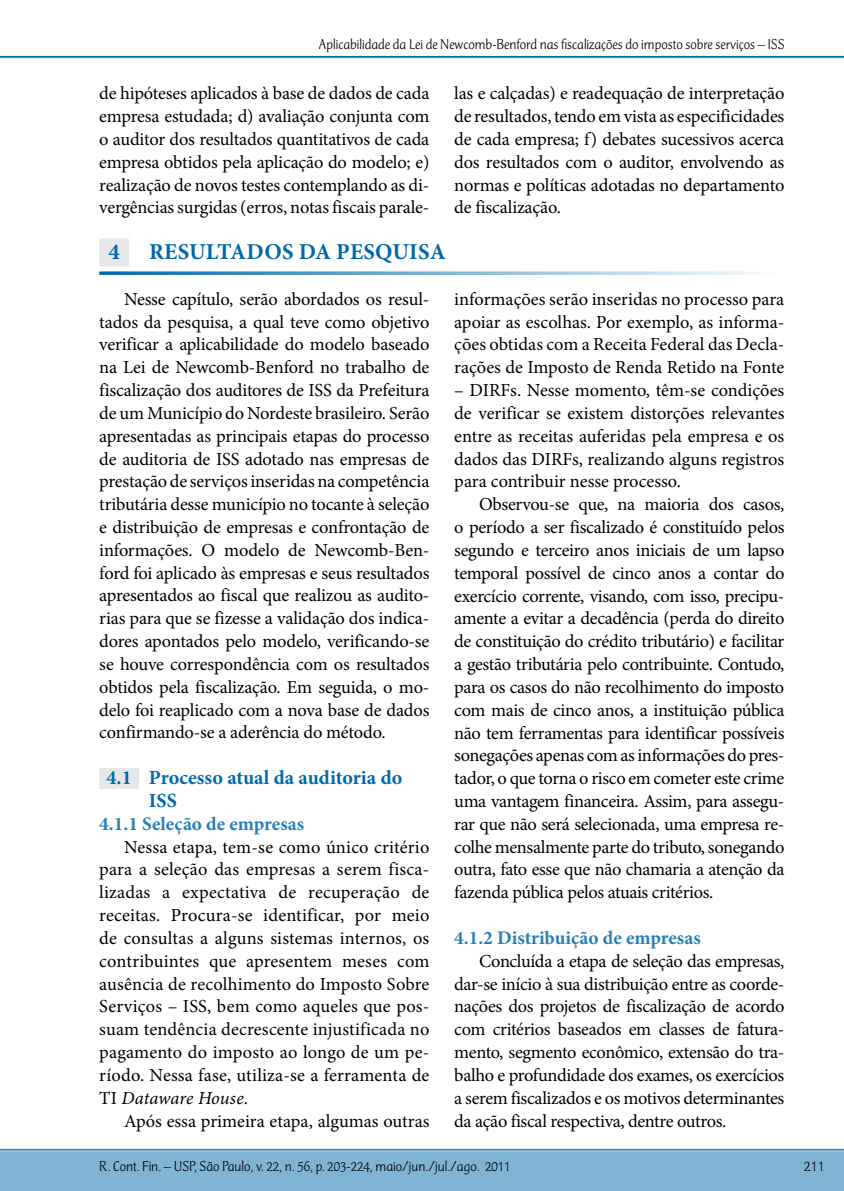
<style>
.page{position:relative;width:844px;height:1191px;background:#fff}
.page>*{position:absolute;margin:0;border:0;box-sizing:border-box;transform-origin:0 0}
.t1{font:700 22.75px "Minion Pro";color:#0069aa}
.t2{font:700 20.12px/22.8px "Minion Pro";color:#0069aa}
.t3{font:700 19.25px "Minion Pro";color:#267fb7}
.t4{font:18.38px/22.8px "Minion Pro";letter-spacing:-.01em;color:#000;text-align:justify}
.t5{font:300 15.75px "CT Mercurius Std";color:#000}
.t6{font:300 14.88px "CT Mercurius Std";color:#000}
.s1{font-style:italic}
</style>
<div class="page">
<div style="left:0;top:1151px;width:843px;height:40px;background:#80b4d5"></div>
<hr style="left:0;top:1149px;width:843px;height:2px;background:#e6e7e8">
<hr style="left:0;top:1148px;width:843px;height:2px;background:#3387bb">
<hr style="left:0;top:57px;width:843px;height:2px;background:#e6e7e8">
<hr style="left:0;top:56px;width:843px;height:2px;background:#0069aa">
<div style="left:99px;top:768px;width:40px;height:21px;background:#e6e7e8"></div>
<div style="left:99px;top:238px;width:30px;height:28px;background:#e6e7e8"></div>
<svg style="left:99px;top:271px;width:662px;height:4px;background:#8abad7"></svg>
<p class="t6" style="left:319px;top:37px;width:467px">Aplicabilidade da Lei de Newcomb-Benford nas fiscalizações do imposto sobre serviços – ISS</p>
<p class="t4" style="left:99px;top:82px;width:331px">de hipóteses aplicados à base de dados de cada empresa estudada; d) avaliação conjunta com o auditor dos resultados quantitativos de cada empresa obtidos pela aplicação do modelo; e) realização de novos testes contemplando as di&shy;vergências surgidas (erros, notas fiscais parale-</p>
<p class="t4" style="left:454px;top:82px;width:331px">las e calçadas) e readequação de interpretação de resultados, tendo em vista as especificidades de cada empresa; f) debates sucessivos acerca dos resultados com o auditor, envolvendo as normas e políticas adotadas no departamento de fiscalização.</p>
<p class="t1" style="left:108px;top:236px;width:13px">4</p>
<p class="t1" style="left:149px;top:236px;width:31px">Resultados</p>
<p class="t1" style="left:299px;top:236px;width:108px">dapesquisa</p>
<p class="t4" style="left:99px;top:287px;width:331px;text-indent:25px">Nesse capítulo, serão abordados os resul&shy;tados da pesquisa, a qual teve como objetivo verificar a aplicabilidade do modelo baseado na Lei de Newcomb-Benford no trabalho de fiscalização dos auditores de ISS da Prefeitura de um Município do Nordeste brasileiro. Serão apresentadas as principais etapas do processo de auditoria de ISS adotado nas empresas de prestação de serviços inseridas na competência tributária desse município no tocante à seleção e distribuição de empresas e confrontação de informações. O modelo de Newcomb-Ben&shy;ford foi aplicado às empresas e seus resultados apresentados ao fiscal que realizou as audito&shy;rias para que se fizesse a validação dos indica&shy;dores apontados pelo modelo, verificando-se se houve correspondência com os resultados obtidos pela fiscalização. Em seguida, o mo&shy;delo foi reaplicado com a nova base de dados confirmando-se a aderência do método.</p>
<p class="t2" style="left:149px;top:766px;width:255px;text-indent:-42px">4.1 Processo atual da auditoria do<br>ISS</p>
<p class="t3" style="left:99px;top:810px;width:206px">4.1.1 Seleção de empresas</p>
<p class="t4" style="left:99px;top:835px;width:331px;text-indent:25px">Nessa etapa, tem-se como único critério para a seleção das empresas a serem fisca&shy;lizadas a expectativa de recuperação de receitas. Procura-se identificar, por meio de consultas a alguns sistemas internos, os contribuintes que apresentem meses com ausência de recolhimento do Imposto Sobre Serviços – ISS, bem como aqueles que pos&shy;suam tendência decrescente injustificada no pagamento do imposto ao longo de um pe&shy;ríodo. Nessa fase, utiliza-se a ferramenta de TI <span class="s1">Dataware House</span>.</p>
<p class="t4" style="left:124px;top:1109px;width:307px">Após essa primeira etapa, algumas outras</p>
<p class="t4" style="left:454px;top:287px;width:331px">informações serão inseridas no processo para apoiar as escolhas. Por exemplo, as informa&shy;ções obtidas com a Receita Federal das Decla&shy;rações de Imposto de Renda Retido na Fonte</p>
<p class="t4" style="left:454px;top:379px;width:331px">– DIRFs. Nesse momento, têm-se condições de verificar se existem distorções relevantes entre as receitas auferidas pela empresa e os dados das DIRFs, realizando alguns registros para contribuir nesse processo.</p>
<p class="t4" style="left:454px;top:493px;width:331px;text-indent:25px">Observou-se que, na maioria dos casos, o período a ser fiscalizado é constituído pelos segundo e terceiro anos iniciais de um lapso temporal possível de cinco anos a contar do exercício corrente, visando, com isso, precipu&shy;amente a evitar a decadência (perda do direito de constituição do crédito tributário) e facilitar a gestão tributária pelo contribuinte. Contudo, para os casos do não recolhimento do imposto com mais de cinco anos, a instituição pública não tem ferramentas para identificar possíveis sonegações apenas com as informações do pres&shy;tador, o que torna o risco em cometer este crime uma vantagem financeira. Assim, para assegu&shy;rar que não será selecionada, uma empresa re&shy;colhe mensalmente parte do tributo, sonegando outra, fato esse que não chamaria a atenção da fazenda pública pelos atuais critérios.</p>
<p class="t3" style="left:454px;top:924px;width:248px">4.1.2 Distribuição de empresas</p>
<p class="t4" style="left:454px;top:949px;width:331px;text-indent:25px">Concluída a etapa de seleção das empresas, dar-se início à sua distribuição entre as coorde&shy;nações dos projetos de fiscalização de acordo com critérios baseados em classes de fatura&shy;mento, segmento econômico, extensão do tra&shy;balho e profundidade dos exames, os exercícios a serem fiscalizados e os motivos determinantes da ação fiscal respectiva, dentre outros.</p>
<p class="t6" style="left:99px;top:1158px;width:413px">R. Cont. Fin. – USP, São Paulo, v. 22, n. 56, p. 203-224, maio/jun./jul./ago. 2011</p>
<p class="t5" style="left:803px;top:1157px;width:22px">211</p>
</div>
